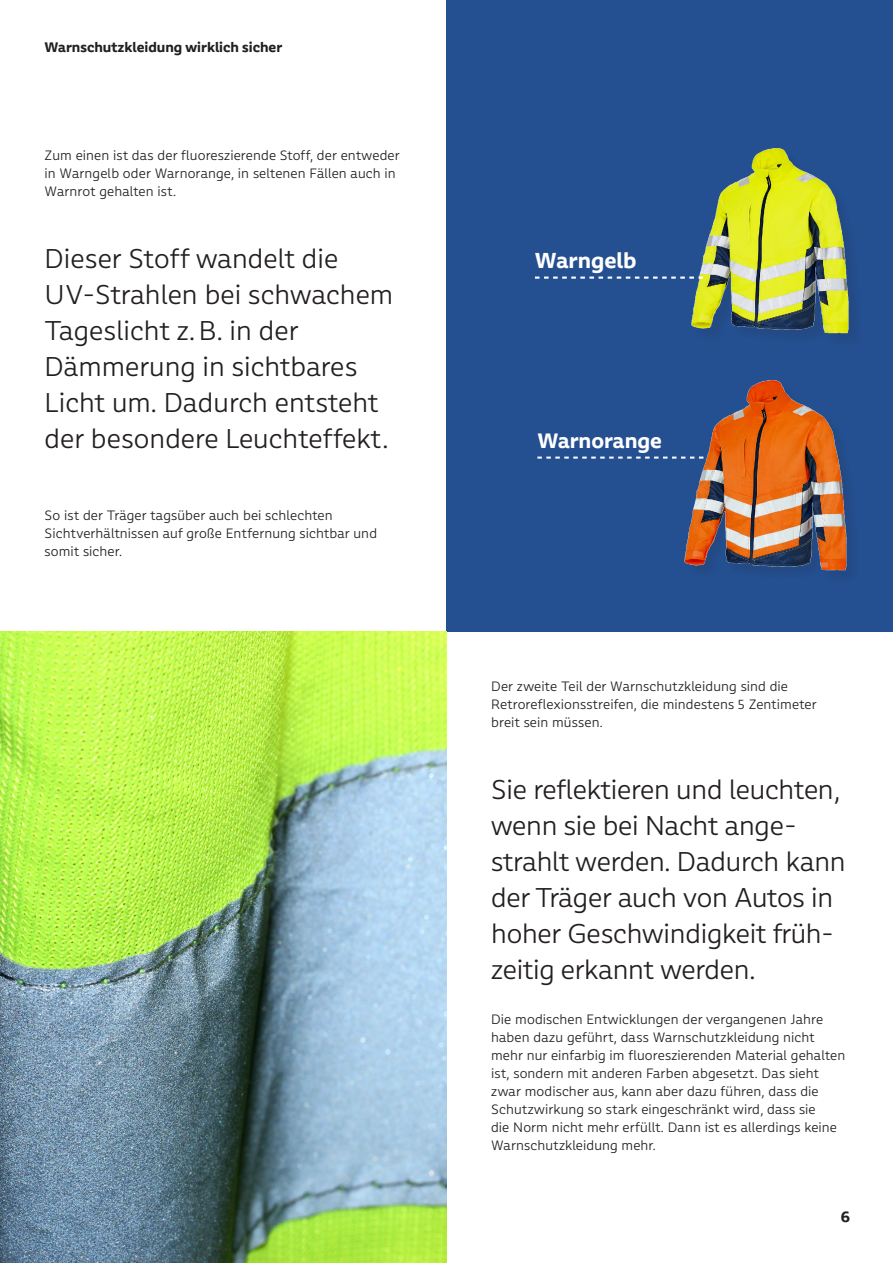
<style>
.page{position:relative;width:893px;height:1263px;background:#fff}
.page>*{position:absolute;margin:0;border:0;box-sizing:border-box;transform-origin:0 0}
.Intro{font:300 27px/36px "Rumiko Clear";letter-spacing:-.005em;color:#231f20}
.Produkt{font:700 21.15px "Rumiko Clear";color:#fff}
.Produkt-2{font:700 20.4px "Rumiko Clear";color:#fff}
.t1{font:700 15px "Rumiko Clear";color:#231f20}
.Copy{font:300 13.5px/18px "Rumiko Clear";letter-spacing:.01em;color:#231f20}
.t2{font:700 13.5px "Rumiko Clear";color:#231f20}
</style>
<div class="page">
<div style="left:446px;top:0;width:447px;height:631px;background:#244f90"></div>
<img style="left:0;top:631px;width:446px;height:632px">
<img style="left:689px;top:148px;width:164px;height:189px">
<svg style="left:535px;top:277px;width:168px;height:2px"></svg>
<img style="left:681px;top:380px;width:169px;height:194px">
<svg style="left:537px;top:457px;width:166px;height:2px"></svg>
<p class="t2" style="left:45px;top:38px;width:239px">Warnschutzkleidung wirklich sicher</p>
<p class="Copy" style="left:45px;top:146px;width:356px">Zum einen ist das der fluoreszierende Stoff, der entweder in Warngelb oder Warnorange, in seltenen Fällen auch in<br>Warnrot gehalten ist.</p>
<p class="Intro" style="left:45px;top:241px;width:350px">Dieser Stoff wandelt die<br>UV-Strahlen bei schwachem<br>Tageslicht z. B. in der<br>Dämmerung in sichtbares<br>Licht um. Dadurch entsteht der besondere Leuchteffekt.</p>
<p class="Copy" style="left:45px;top:506px;width:334px">So ist der Träger tagsüber auch bei schlechten<br>Sichtverhältnissen auf große Entfernung sichtbar und somit sicher.</p>
<p class="Produkt" style="left:535px;top:247px;width:103px">Warngelb</p>
<p class="Produkt-2" style="left:537px;top:428px;width:126px">Warnorange</p>
<p class="Copy" style="left:491px;top:677px;width:327px">Der zweite Teil der Warnschutzkleidung sind die<br>Retroreflexionsstreifen, die mindestens 5 Zentimeter breit sein müssen.</p>
<p class="Intro" style="left:491px;top:772px;width:356px">Sie reflektieren und leuchten, wenn sie bei Nacht ange&shy;strahlt werden. Dadurch kann der Träger auch von Autos in hoher Geschwindigkeit früh&shy;zeitig erkannt werden.</p>
<p class="Copy" style="left:491px;top:1010px;width:356px">Die modischen Entwicklungen der vergangenen Jahre haben dazu geführt, dass Warnschutzkleidung nicht mehr nur einfarbig im fluoreszierenden Material gehalten ist, sondern mit anderen Farben abgesetzt. Das sieht zwar modischer aus, kann aber dazu führen, dass die Schutzwirkung so stark eingeschränkt wird, dass sie<br>die Norm nicht mehr erfüllt. Dann ist es allerdings keine Warnschutzkleidung mehr.</p>
<p class="t1" style="left:841px;top:1207px;width:11px">6</p>
</div>
